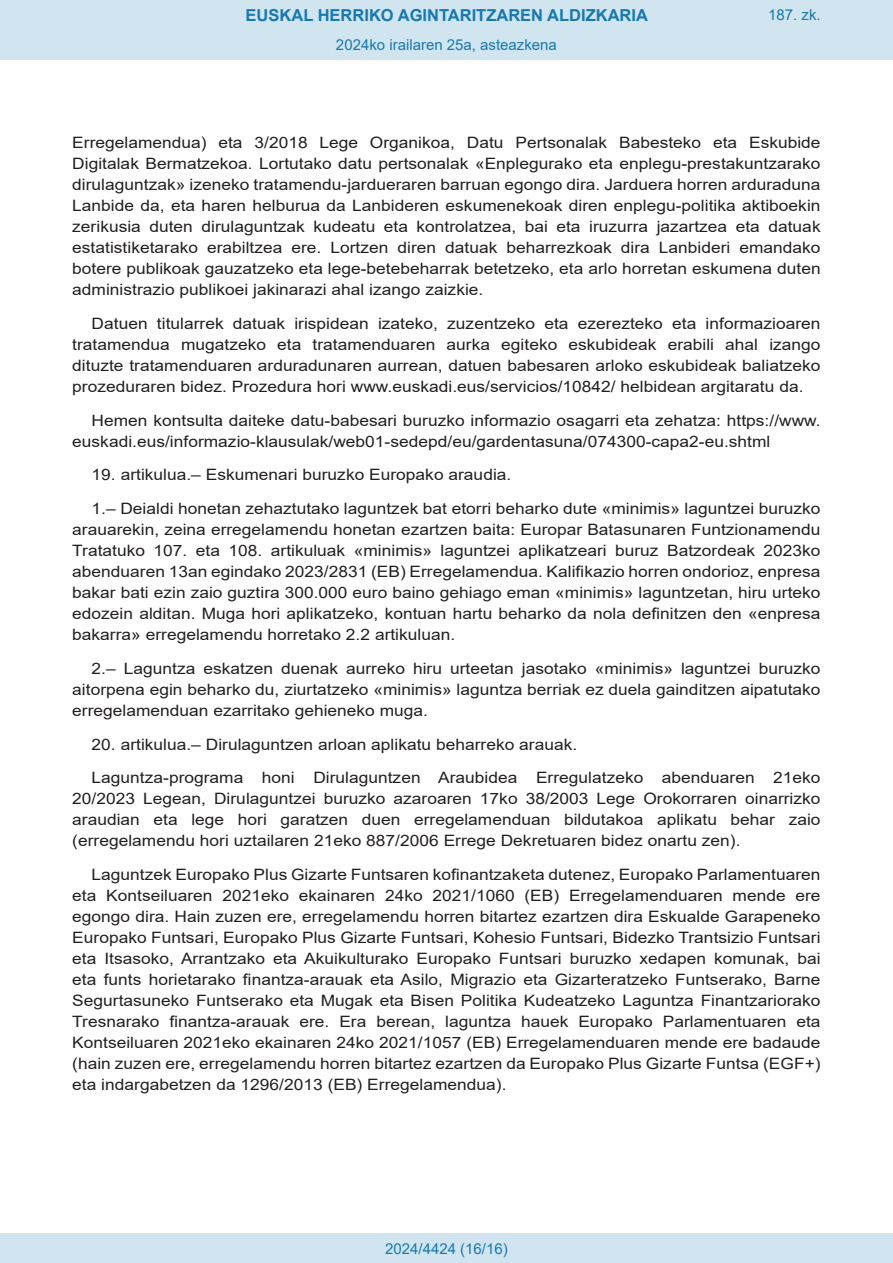
<style>
.page{position:relative;width:893px;height:1263px;background:#fff}
.page>*{position:absolute;margin:0;border:0;box-sizing:border-box;transform-origin:0 0}
.t1{font:700 16.5px "Arial";color:#1879ad}
.BOPVDetalle{font:15.6px/21px "Arial";color:#231f20;text-align:justify;scale:1.11 1}
.Paginacion_Centro{font:15px "Arial";color:#1879ad}
</style>
<div class="page">
<div style="left:0;top:0;width:893px;height:60px;background:#d0e5f0"></div>
<div style="left:0;top:1233px;width:893px;height:30px;background:#d0e5f0"></div>
<p class="t1" style="left:246px;top:3px;width:404px">EUSKAL HERRIKO AGINTARITZAREN ALDIZKARIA</p>
<p class="Paginacion_Centro" style="left:336px;top:35px;width:222px">2024ko irailaren 25a, asteazkena</p>
<p class="Paginacion_Centro" style="left:768px;top:5px;width:54px">187. zk.</p>
<p class="BOPVDetalle" style="left:72px;top:132px;width:676px">Erregelamendua) eta 3/2018 Lege Organikoa, Datu Pertsonalak Babesteko eta Eskubide Digitalak Bermatzekoa. Lortutako datu pertsonalak «Enplegurako eta enplegu-prestakuntzarako dirulaguntzak» izeneko tratamendu-jardueraren barruan egongo dira. Jarduera horren arduraduna Lanbide da, eta haren helburua da Lanbideren eskumenekoak diren enplegu-politika aktiboekin zerikusia duten dirulaguntzak kudeatu eta kontrolatzea, bai eta iruzurra jazartzea eta datuak estatistiketarako erabiltzea ere. Lortzen diren datuak beharrezkoak dira Lanbideri emandako botere publikoak gauzatzeko eta lege-betebeharrak betetzeko, eta arlo horretan eskumena duten administrazio publikoei jakinarazi ahal izango zaizkie.</p>
<p class="BOPVDetalle" style="left:72px;top:313px;width:676px;text-indent:19px">Datuen titularrek datuak irispidean izateko, zuzentzeko eta ezerezteko eta informazioaren tratamendua mugatzeko eta tratamenduaren aurka egiteko eskubideak erabili ahal izango dituzte tratamenduaren arduradunaren aurrean, datuen babesaren arloko eskubideak baliatzeko prozeduraren bidez. Prozedura hori www.euskadi.eus/servicios/10842/ helbidean argitaratu da.</p>
<p class="BOPVDetalle" style="left:72px;top:410px;width:676px;text-indent:19px">Hemen kontsulta daiteke datu-babesari buruzko informazio osagarri eta zehatza: https://www. euskadi.eus/informazio-klausulak/web01-sedepd/eu/gardentasuna/074300-capa2-eu.shtml</p>
<p class="BOPVDetalle" style="left:92px;top:464px;width:380px">19. artikulua.– Eskumenari buruzko Europako araudia.</p>
<p class="BOPVDetalle" style="left:72px;top:498px;width:676px;text-indent:19px">1.– Deialdi honetan zehaztutako laguntzek bat etorri beharko dute «minimis» laguntzei buruzko arauarekin, zeina erregelamendu honetan ezartzen baita: Europar Batasunaren Funtzionamendu Tratatuko 107. eta 108. artikuluak «minimis» laguntzei aplikatzeari buruz Batzordeak 2023ko abenduaren 13an egindako 2023/2831 (EB) Erregelamendua. Kalifikazio horren ondorioz, enpresa bakar bati ezin zaio guztira 300.000 euro baino gehiago eman «minimis» laguntzetan, hiru urteko edozein alditan. Muga hori aplikatzeko, kontuan hartu beharko da nola definitzen den «enpresa bakarra» erregelamendu horretako 2.2 artikuluan.</p>
<p class="BOPVDetalle" style="left:72px;top:658px;width:676px;text-indent:19px">2.– Laguntza eskatzen duenak aurreko hiru urteetan jasotako «minimis» laguntzei buruzko aitorpena egin beharko du, ziurtatzeko «minimis» laguntza berriak ez duela gainditzen aipatutako erregelamenduan ezarritako gehieneko muga.</p>
<p class="BOPVDetalle" style="left:92px;top:734px;width:439px">20. artikulua.– Dirulaguntzen arloan aplikatu beharreko arauak.</p>
<p class="BOPVDetalle" style="left:72px;top:767px;width:676px;text-indent:19px">Laguntza-programa honi Dirulaguntzen Araubidea Erregulatzeko abenduaren 21eko 20/2023 Legean, Dirulaguntzei buruzko azaroaren 17ko 38/2003 Lege Orokorraren oinarrizko araudian eta lege hori garatzen duen erregelamenduan bildutakoa aplikatu behar zaio (erregelamendu hori uztailaren 21eko 887/2006 Errege Dekretuaren bidez onartu zen).</p>
<p class="BOPVDetalle" style="left:72px;top:864px;width:676px;text-indent:19px">Laguntzek Europako Plus Gizarte Funtsaren kofinantzaketa dutenez, Europako Parlamentuaren eta Kontseiluaren 2021eko ekainaren 24ko 2021/1060 (EB) Erregelamenduaren mende ere egongo dira. Hain zuzen ere, erregelamendu horren bitartez ezartzen dira Eskualde Garapeneko Europako Funtsari, Europako Plus Gizarte Funtsari, Kohesio Funtsari, Bidezko Trantsizio Funtsari eta Itsasoko, Arrantzako eta Akuikulturako Europako Funtsari buruzko xedapen komunak, bai eta funts horietarako finantza-arauak eta Asilo, Migrazio eta Gizarteratzeko Funtserako, Barne Segurtasuneko Funtserako eta Mugak eta Bisen Politika Kudeatzeko Laguntza Finantzariorako Tresnarako finantza-arauak ere. Era berean, laguntza hauek Europako Parlamentuaren eta Kontseiluaren 2021eko ekainaren 24ko 2021/1057 (EB) Erregelamenduaren mende ere badaude (hain zuzen ere, erregelamendu horren bitartez ezartzen da Europako Plus Gizarte Funtsa (EGF+) eta indargabetzen da 1296/2013 (EB) Erregelamendua).</p>
<p class="Paginacion_Centro" style="left:385px;top:1238px;width:124px">2024/4424 (16/16)</p>
</div>
